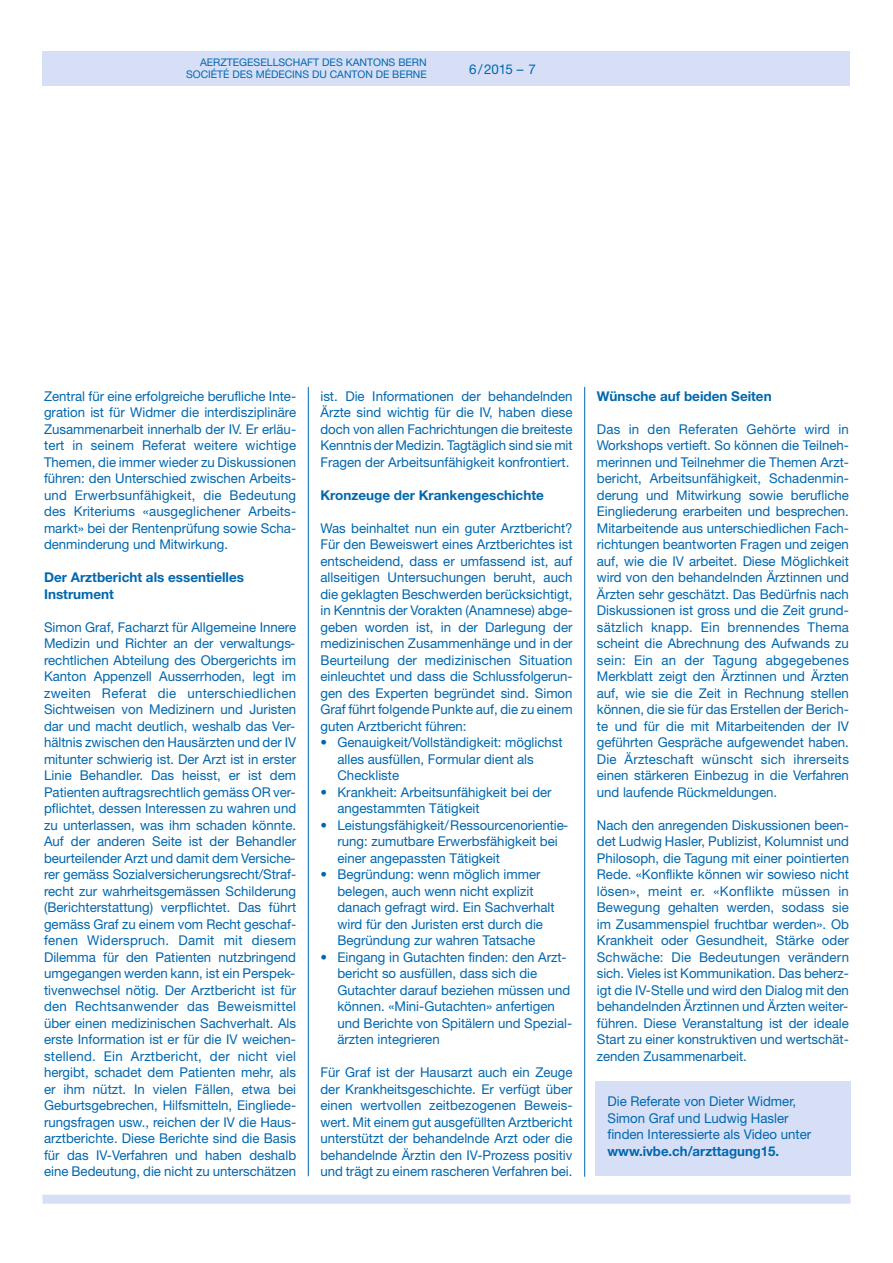
<style>
.page{position:relative;width:893px;height:1263px;background:#fff}
.page>*{position:absolute;margin:0;border:0;box-sizing:border-box;transform-origin:0 0}
.t1{font:13.5px/16.5px "Helvetica Neue LT";color:#0067af;text-align:justify}
.t2{font:700 13.5px/16.5px "Helvetica Neue LT";color:#0067af}
.t3{font:10.5px/12px "Helvetica Neue LT";color:#0067af;text-align:right}
</style>
<div class="page">
<div style="left:43px;top:1195px;width:807px;height:9px;background:#d7dff7"></div>
<div style="left:43px;top:51px;width:807px;height:34px;background:#d7dff7"></div>
<hr style="left:308px;top:387px;width:1px;height:789px;background:#0067af">
<hr style="left:584px;top:387px;width:1px;height:790px;background:#0067af">
<div style="left:595px;top:1081px;width:255px;height:95px;background:#d7dff7"></div>
<p class="t3" style="left:186px;top:58px;width:242px">AERZTEGESELLSCHAFT DES KANTONS BERN<br>SOCIÉTÉ DES MÉDECINS DU CANTON DE BERNE</p>
<p class="t1" style="left:469px;top:62px;width:68px">6/2015 – 7</p>
<p class="t1" style="left:44px;top:389px;width:254px">Zentral für eine erfolgreiche berufliche Inte&shy;gration ist für Widmer die interdisziplinäre Zusammenarbeit innerhalb der IV. Er erläu&shy;tert in seinem Referat weitere wichtige Themen, die immer wieder zu Diskussionen führen: den Unterschied zwischen Arbeits&shy;und Erwerbsunfähigkeit, die Bedeutung des Kriteriums «ausgeglichener Arbeits&shy;markt» bei der Rentenprüfung sowie Scha&shy;denminderung und Mitwirkung.</p>
<p class="t2" style="left:44px;top:570px;width:202px">Der Arztbericht als essentielles<br>Instrument</p>
<p class="t1" style="left:44px;top:620px;width:254px">Simon Graf, Facharzt für Allgemeine Innere Medizin und Richter an der verwaltungs&shy;rechtlichen Abteilung des Obergerichts im Kanton Appenzell Ausserrhoden, legt im zweiten Referat die unterschiedlichen Sichtweisen von Medizinern und Juristen dar und macht deutlich, weshalb das Ver&shy;hältnis zwischen den Hausärzten und der IV mitunter schwierig ist. Der Arzt ist in erster Linie Behandler. Das heisst, er ist dem Patienten auftragsrechtlich gemäss OR ver&shy;pflichtet, dessen Interessen zu wahren und zu unterlassen, was ihm schaden könnte.<br>Auf der anderen Seite ist der Behandler beurteilender Arzt und damit dem Versiche&shy;rer gemäss Sozialversicherungsrecht/Straf&shy;recht zur wahrheitsgemässen Schilderung (Berichterstattung) verpflichtet. Das führt gemäss Graf zu einem vom Recht geschaf&shy;fenen Widerspruch. Damit mit diesem Dilemma für den Patienten nutzbringend umgegangen werden kann, ist ein Perspek&shy;tivenwechsel nötig. Der Arztbericht ist für den Rechtsanwender das Beweismittel über einen medizinischen Sachverhalt. Als erste Information ist er für die IV weichen&shy;stellend. Ein Arztbericht, der nicht viel hergibt, schadet dem Patienten mehr, als er ihm nützt. In vielen Fällen, etwa bei Geburtsgebrechen, Hilfsmitteln, Eingliede&shy;rungsfragen usw., reichen der IV die Haus&shy;arztberichte. Diese Berichte sind die Basis für das IV-Verfahren und haben deshalb eine Bedeutung, die nicht zu unterschätzen</p>
<p class="t1" style="left:320px;top:389px;width:254px">ist. Die Informationen der behandelnden Ärzte sind wichtig für die IV, haben diese doch von allen Fachrichtungen die breiteste Kenntnis der Medizin. Tagtäglich sind sie mit Fragen der Arbeitsunfähigkeit konfrontiert.</p>
<p class="t2" style="left:320px;top:488px;width:225px">Kronzeuge der Krankengeschichte</p>
<p class="t1" style="left:320px;top:521px;width:254px">Was beinhaltet nun ein guter Arztbericht?<br>Für den Beweiswert eines Arztberichtes ist entscheidend, dass er umfassend ist, auf allseitigen Untersuchungen beruht, auch die geklagten Beschwerden berücksichtigt, in Kenntnis der Vorakten (Anamnese) abge&shy;geben worden ist, in der Darlegung der medizinischen Zusammenhänge und in der Beurteilung der medizinischen Situation einleuchtet und dass die Schlussfolgerun&shy;gen des Experten begründet sind. Simon Graf führt folgende Punkte auf, die zu einem guten Arztbericht führen:</p>
<p class="t1" style="left:337px;top:735px;width:227px;text-align:left;text-indent:-17px">• Genauigkeit/Vollständigkeit: möglichst alles ausfüllen, Formular dient als<br>Checkliste</p>
<p class="t1" style="left:337px;top:785px;width:216px;text-indent:-17px">• Krankheit: Arbeitsunfähigkeit bei der angestammten Tätigkeit</p>
<p class="t1" style="left:337px;top:818px;width:232px;text-align:left;text-indent:-17px">• Leistungsfähigkeit/Ressourcenorientie&shy;rung: zumutbare Erwerbsfähigkeit bei einer angepassten Tätigkeit</p>
<p class="t1" style="left:337px;top:867px;width:219px;text-align:left;text-indent:-17px">• Begründung: wenn möglich immer belegen, auch wenn nicht explizit danach gefragt wird. Ein Sachverhalt wird für den Juristen erst durch die Begründung zur wahren Tatsache</p>
<p class="t1" style="left:337px;top:950px;width:236px;text-align:left;text-indent:-17px">• Eingang in Gutachten finden: den Arzt&shy;bericht so ausfüllen, dass sich die Gutachter darauf beziehen müssen und können. «Mini-Gutachten» anfertigen und Berichte von Spitälern und Spezial&shy;ärzten integrieren</p>
<p class="t1" style="left:320px;top:1065px;width:254px">Für Graf ist der Hausarzt auch ein Zeuge der Krankheitsgeschichte. Er verfügt über einen wertvollen zeitbezogenen Beweis&shy;wert. Mit einem gut ausgefüllten Arztbericht unterstützt der behandelnde Arzt oder die behandelnde Ärztin den IV-Prozess positiv und trägt zu einem rascheren Verfahren bei.</p>
<p class="t2" style="left:597px;top:389px;width:176px">Wünsche auf beiden Seiten</p>
<p class="t1" style="left:597px;top:422px;width:254px">Das in den Referaten Gehörte wird in Workshops vertieft. So können die Teilneh&shy;merinnen und Teilnehmer die Themen Arzt&shy;bericht, Arbeitsunfähigkeit, Schadenmin&shy;derung und Mitwirkung sowie berufliche Eingliederung erarbeiten und besprechen.<br>Mitarbeitende aus unterschiedlichen Fach&shy;richtungen beantworten Fragen und zeigen auf, wie die IV arbeitet. Diese Möglichkeit wird von den behandelnden Ärztinnen und Ärzten sehr geschätzt. Das Bedürfnis nach Diskussionen ist gross und die Zeit grund&shy;sätzlich knapp. Ein brennendes Thema scheint die Abrechnung des Aufwands zu sein: Ein an der Tagung abgegebenes Merkblatt zeigt den Ärztinnen und Ärzten auf, wie sie die Zeit in Rechnung stellen können, die sie für das Erstellen der Berich&shy;te und für die mit Mitarbeitenden der IV geführten Gespräche aufgewendet haben.<br>Die Ärzteschaft wünscht sich ihrerseits einen stärkeren Einbezug in die Verfahren und laufende Rückmeldungen.</p>
<p class="t1" style="left:597px;top:818px;width:254px">Nach den anregenden Diskussionen been&shy;det Ludwig Hasler, Publizist, Kolumnist und Philosoph, die Tagung mit einer pointierten Rede. «Konflikte können wir sowieso nicht lösen», meint er. «Konflikte müssen in Bewegung gehalten werden, sodass sie im Zusammenspiel fruchtbar werden». Ob Krankheit oder Gesundheit, Stärke oder Schwäche: Die Bedeutungen verändern sich. Vieles ist Kommunikation. Das beherz&shy;igt die IV-Stelle und wird den Dialog mit den behandelnden Ärztinnen und Ärzten weiter&shy;führen. Diese Veranstaltung ist der ideale Start zu einer konstruktiven und wertschät&shy;zenden Zusammenarbeit.</p>
<p class="t1" style="left:607px;top:1094px;width:205px;text-align:left">Die Referate von Dieter Widmer,<br>Simon Graf und Ludwig Hasler finden Interessierte als Video unter</p>
<p class="t2" style="left:607px;top:1144px;width:173px">www.ivbe.ch/arzttagung15.</p>
</div>
